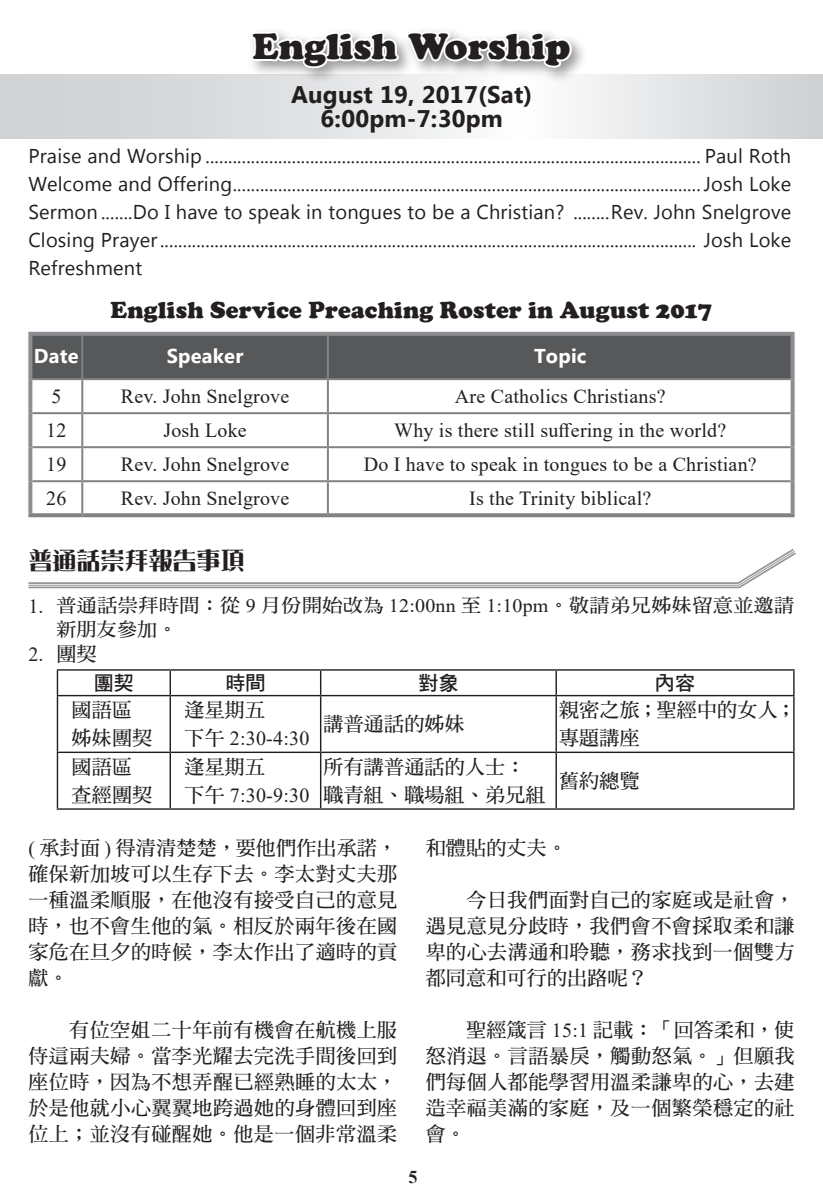
<style>
.page{position:relative;width:823px;height:1191px;background:#fff}
.page>*{position:absolute;margin:0;border:0;box-sizing:border-box;transform-origin:0 0}
.t1{font:36px "Cooper Black Std";color:#231f20}
.t2{font:900 24px "Cooper";letter-spacing:.01em;color:#231f20}
.t3{font:700 24px/24px "Myanmar Text";letter-spacing:.01em;color:#231f20;text-align:center}
.t4{font:24px "DF Ya Song HK W9";color:#231f20}
.t5{font:20px/28px "Myanmar Text";letter-spacing:.01em;color:#231f20;text-align:justify}
.t6{font:20px/26px "DF Ming HK W7";letter-spacing:.025em;color:#231f20}
.t7{font:20px "Times New Roman";letter-spacing:.01em;color:#231f20}
.t8{font:700 20px "Nirmala UI";letter-spacing:.01em;color:#fff}
.t9{font:20px "DF Hei HK W7";letter-spacing:.01em;color:#231f20}
.t10{font:19px/24px "DF Ming HK W7";letter-spacing:.025em;color:#231f20;scale:1.05 1}
.t11{font:700 18px "Times New Roman";color:#232020}
.s1{font-family:"Times New Roman";font-size:20px}
.s2{font-family:"Times New Roman"}
.s3{font-family:"DF Ming HK W7"}
</style>
<div class="page">
<svg style="left:0;top:75px;width:822px;height:63px;background:#dbdcdd"></svg>
<div style="left:246px;top:26px;width:341px;height:58px;background:#231f20;opacity:.47"></div>
<svg style="left:249px;top:26px;width:324px;height:113px"></svg>
<div style="left:32px;top:336px;width:758px;height:42px;background:#57585a"></div>
<hr style="left:81px;top:336px;width:2px;height:42px;background:#808285">
<hr style="left:327px;top:336px;width:2px;height:42px;background:#808285">
<hr style="left:32px;top:378px;width:50px;height:2px;background:#808285">
<hr style="left:82px;top:378px;width:246px;height:2px;background:#808285">
<hr style="left:81px;top:380px;width:2px;height:32px;background:#808285">
<hr style="left:328px;top:378px;width:462px;height:2px;background:#808285">
<hr style="left:327px;top:380px;width:2px;height:32px;background:#808285">
<hr style="left:32px;top:412px;width:50px;height:2px;background:#808285">
<hr style="left:82px;top:412px;width:246px;height:2px;background:#808285">
<hr style="left:81px;top:414px;width:2px;height:32px;background:#808285">
<hr style="left:328px;top:412px;width:462px;height:2px;background:#808285">
<hr style="left:327px;top:414px;width:2px;height:32px;background:#808285">
<hr style="left:32px;top:446px;width:50px;height:2px;background:#808285">
<hr style="left:82px;top:446px;width:246px;height:2px;background:#808285">
<hr style="left:81px;top:448px;width:2px;height:32px;background:#808285">
<hr style="left:328px;top:446px;width:462px;height:2px;background:#808285">
<hr style="left:327px;top:448px;width:2px;height:32px;background:#808285">
<hr style="left:32px;top:480px;width:50px;height:2px;background:#808285">
<hr style="left:82px;top:480px;width:246px;height:2px;background:#808285">
<hr style="left:81px;top:482px;width:2px;height:31px;background:#808285">
<hr style="left:328px;top:480px;width:462px;height:2px;background:#808285">
<hr style="left:327px;top:482px;width:2px;height:31px;background:#808285">
<hr style="left:28px;top:332px;width:54px;height:4px;background:#8b8d90">
<svg style="left:28px;top:336px;width:4px;height:43px"></svg>
<hr style="left:82px;top:332px;width:246px;height:4px;background:#8b8d90">
<hr style="left:328px;top:332px;width:466px;height:4px;background:#8b8d90">
<svg style="left:790px;top:336px;width:4px;height:43px"></svg>
<svg style="left:28px;top:379px;width:4px;height:34px"></svg>
<svg style="left:790px;top:379px;width:4px;height:34px"></svg>
<svg style="left:28px;top:413px;width:4px;height:34px"></svg>
<svg style="left:790px;top:413px;width:4px;height:34px"></svg>
<svg style="left:28px;top:447px;width:4px;height:34px"></svg>
<svg style="left:790px;top:447px;width:4px;height:34px"></svg>
<svg style="left:28px;top:481px;width:4px;height:32px"></svg>
<svg style="left:790px;top:481px;width:4px;height:32px"></svg>
<svg style="left:28px;top:513px;width:54px;height:4px"></svg>
<svg style="left:82px;top:513px;width:246px;height:4px"></svg>
<svg style="left:328px;top:513px;width:466px;height:4px;background:#87898c"></svg>
<svg style="left:28px;top:549px;width:768px;height:40px"></svg>
<hr style="left:57px;top:669px;width:113px;height:1px;background:#231f20">
<svg style="left:57px;top:670px;width:1px;height:25px"></svg>
<hr style="left:170px;top:669px;width:150px;height:1px;background:#231f20">
<hr style="left:169px;top:670px;width:2px;height:25px;background:#231f20">
<hr style="left:320px;top:669px;width:236px;height:1px;background:#231f20">
<svg style="left:320px;top:670px;width:1px;height:25px"></svg>
<hr style="left:556px;top:669px;width:238px;height:1px;background:#231f20">
<svg style="left:555px;top:670px;width:1px;height:25px"></svg>
<hr style="left:792px;top:670px;width:2px;height:25px;background:#231f20">
<hr style="left:57px;top:695px;width:113px;height:1px;background:#231f20">
<hr style="left:57px;top:696px;width:1px;height:55px;background:#231f20">
<hr style="left:170px;top:695px;width:150px;height:1px;background:#231f20">
<hr style="left:169px;top:696px;width:2px;height:55px;background:#231f20">
<hr style="left:320px;top:695px;width:236px;height:1px;background:#231f20">
<hr style="left:320px;top:696px;width:1px;height:55px;background:#231f20">
<hr style="left:556px;top:695px;width:238px;height:1px;background:#231f20">
<hr style="left:555px;top:696px;width:1px;height:55px;background:#231f20">
<hr style="left:792px;top:696px;width:2px;height:55px;background:#231f20">
<hr style="left:57px;top:751px;width:113px;height:2px;background:#231f20">
<hr style="left:57px;top:753px;width:1px;height:55px;background:#231f20">
<hr style="left:170px;top:751px;width:150px;height:2px;background:#231f20">
<hr style="left:169px;top:753px;width:2px;height:55px;background:#231f20">
<hr style="left:320px;top:751px;width:236px;height:2px;background:#231f20">
<hr style="left:320px;top:753px;width:1px;height:55px;background:#231f20">
<hr style="left:556px;top:751px;width:238px;height:2px;background:#231f20">
<hr style="left:555px;top:753px;width:1px;height:55px;background:#231f20">
<hr style="left:792px;top:753px;width:2px;height:55px;background:#231f20">
<hr style="left:57px;top:808px;width:113px;height:1px;background:#231f20">
<hr style="left:170px;top:808px;width:150px;height:1px;background:#231f20">
<hr style="left:320px;top:808px;width:236px;height:1px;background:#231f20">
<hr style="left:556px;top:808px;width:238px;height:1px;background:#231f20">
<h1 class="t1" style="left:252px;top:25px;width:319px">English Worship</h1>
<p class="t3" style="left:291px;top:83px;width:243px">August 19, 2017(Sat)<br>6:00pm-7:30pm</p>
<p class="t5" style="left:28px;top:142px;width:764px">Praise and Worship ............................................................................................................. Paul Roth Welcome and Offering.......................................................................................................Josh Loke Sermon .......Do I have to speak in tongues to be a Christian? ........Rev. John Snelgrove Closing Prayer...................................................................................................................... Josh Loke Refreshment</p>
<p class="t2" style="left:110px;top:296px;width:603px">English Service Preaching Roster in August 2017</p>
<p class="t8" style="left:34px;top:340px;width:46px">Date</p>
<p class="t8" style="left:167px;top:340px;width:78px">Speaker</p>
<p class="t8" style="left:533px;top:340px;width:54px">Topic</p>
<p class="t7" style="left:51px;top:382px;width:11px">5</p>
<p class="t7" style="left:121px;top:382px;width:170px">Rev. John Snelgrove</p>
<p class="t7" style="left:454px;top:382px;width:212px">Are Catholics Christians?</p>
<p class="t7" style="left:46px;top:416px;width:22px">12</p>
<p class="t7" style="left:163px;top:416px;width:85px">Josh Loke</p>
<p class="t7" style="left:394px;top:416px;width:333px">Why is there still suffering in the world?</p>
<p class="t7" style="left:46px;top:450px;width:22px">19</p>
<p class="t7" style="left:121px;top:450px;width:170px">Rev. John Snelgrove</p>
<p class="t7" style="left:363px;top:450px;width:394px">Do I have to speak in tongues to be a Christian?</p>
<p class="t7" style="left:46px;top:484px;width:22px">26</p>
<p class="t7" style="left:121px;top:484px;width:170px">Rev. John Snelgrove</p>
<p class="t7" style="left:469px;top:484px;width:183px">Is the Trinity biblical?</p>
<p class="t4" style="left:28px;top:548px;width:218px">普通話崇拜報告事項</p>
<p class="t10" style="left:56px;top:593px;width:704px;text-indent:-28px"><span class="s1">1.</span> 普通話崇拜時間：從 <span class="s2">9</span> 月份開始改為 <span class="s2">12:00nn</span> 至 <span class="s2">1:10pm</span>。敬請弟兄姊妹留意並邀請新朋友參加。</p>
<p class="t7" style="left:28px;top:640px;width:70px">2. <span class="s3">團契</span></p>
<p class="t9" style="left:94px;top:672px;width:42px">團契</p>
<p class="t9" style="left:225px;top:672px;width:42px">時間</p>
<p class="t9" style="left:418px;top:672px;width:42px">對象</p>
<p class="t9" style="left:654px;top:672px;width:42px">內容</p>
<p class="t6" style="left:72px;top:695px;width:82px;line-height:28px">國語區姊妹團契</p>
<p class="t6" style="left:184px;top:696px;width:82px">逢星期五</p>
<p class="t6" style="left:558px;top:695px;width:238px;line-height:28px">親密之旅；聖經中的女人；專題講座</p>
<p class="t6" style="left:323px;top:710px;width:143px">講普通話的姊妹</p>
<p class="t7" style="left:184px;top:724px;width:126px"><span class="s3">下午</span> 2:30-4:30</p>
<p class="t6" style="left:72px;top:752px;width:82px;line-height:28px">國語區查經團契</p>
<p class="t6" style="left:184px;top:753px;width:82px">逢星期五</p>
<p class="t7" style="left:184px;top:781px;width:126px"><span class="s3">下午</span> 7:30-9:30</p>
<p class="t6" style="left:323px;top:752px;width:224px;line-height:28px">所有講普通話的人士：職青組、職場組、弟兄組</p>
<p class="t6" style="left:558px;top:767px;width:82px">舊約總覽</p>
<p class="t6" style="left:28px;top:834px;width:370px;text-align:justify"><span class="s2">(</span> 承封面 <span class="s2">)</span> 得清清楚楚，要他們作出承諾，確保新加坡可以生存下去。李太對丈夫那一種溫柔順服，在他沒有接受自己的意見時，也不會生他的氣。相反於兩年後在國家危在旦夕的時候，李太作出了適時的貢獻。</p>
<p class="t6" style="left:28px;top:1016px;width:370px;text-align:justify">　　有位空姐二十年前有機會在航機上服侍這兩夫婦。當李光耀去完洗手間後回到座位時，因為不想弄醒已經熟睡的太太，於是他就小心翼翼地跨過她的身體回到座位上；並沒有碰醒她。他是一個非常溫柔</p>
<p class="t6" style="left:425px;top:834px;width:143px">和體貼的丈夫。</p>
<p class="t6" style="left:425px;top:886px;width:370px;text-align:justify">　　今日我們面對自己的家庭或是社會，遇見意見分歧時，我們會不會採取柔和謙卑的心去溝通和聆聽，務求找到一個雙方都同意和可行的出路呢？</p>
<p class="t6" style="left:425px;top:1016px;width:370px;text-align:justify">　　聖經箴言 <span class="s2">15:1</span> 記載：「回答柔和，使怒消退。言語暴戾，觸動怒氣。」但願我們每個人都能學習用溫柔謙卑的心，去建造幸福美滿的家庭，及一個繁榮穩定的社會。</p>
<p class="t11" style="left:408px;top:1163px;width:10px">5</p>
</div>
